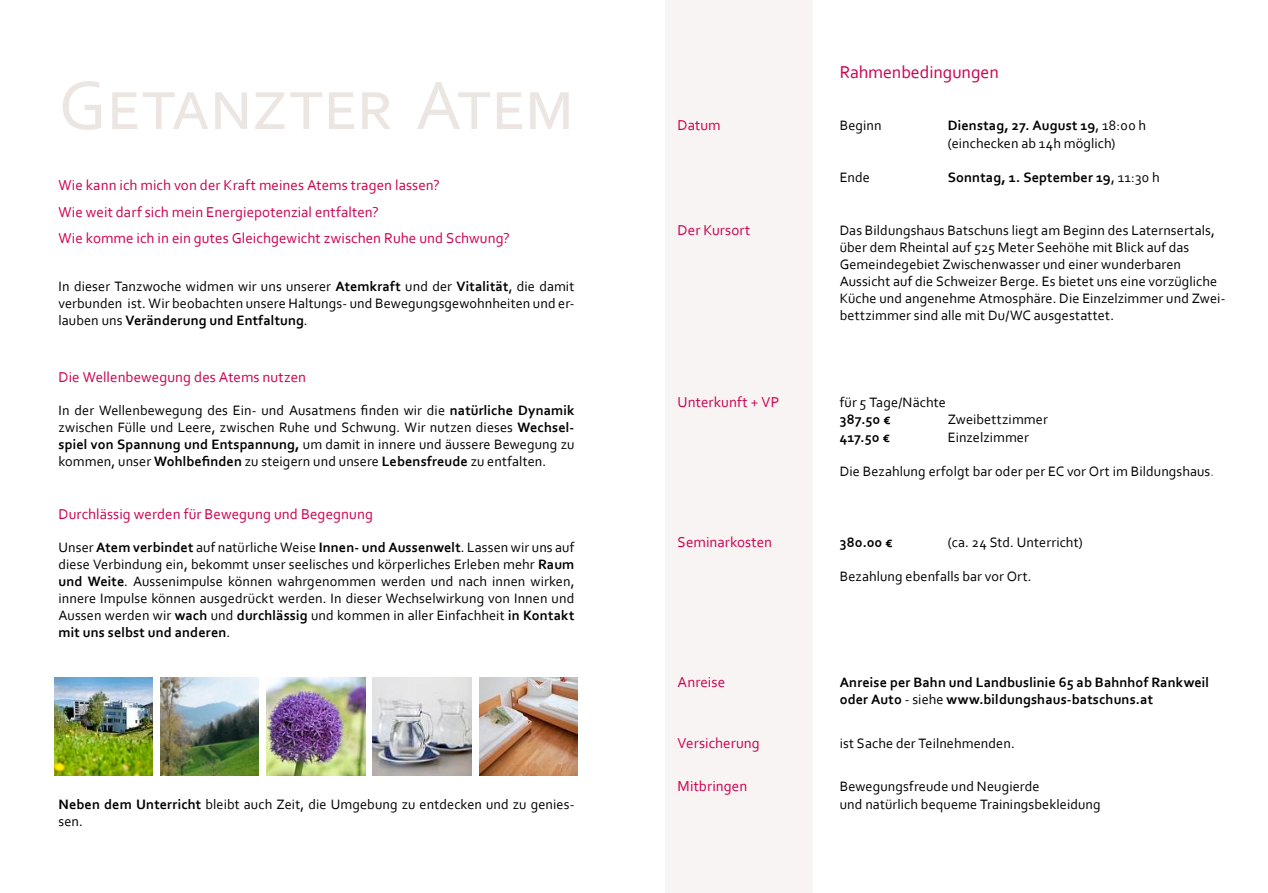
<style>
.page{position:relative;width:1268px;height:893px;background:#fff}
.page>*{position:absolute;margin:0;border:0;box-sizing:border-box;transform-origin:0 0}
.t1{font:72px "Corbel";letter-spacing:.065em;color:#ece6e3}
.t2{font:18px "Corbel";letter-spacing:-.005em;color:#cd0050}
.t3{font:15px/26.5px "Corbel";letter-spacing:.005em;color:#cd0050}
.t4{font:14.25px/17.1px "Corbel";letter-spacing:.005em;color:#000}
.t5{font:700 14.25px/17.1px "Corbel";letter-spacing:.01em;color:#000}
.s1{font-weight:700}
.s2{font-weight:400}
.s3{color:#009fab}
</style>
<div class="page">
<div style="left:665px;top:0;width:147px;height:893px;background:#f5f2f1"></div>
<img style="left:267px;top:677px;width:98px;height:98px">
<img style="left:54px;top:677px;width:99px;height:98px">
<img style="left:373px;top:677px;width:98px;height:98px">
<img style="left:479px;top:677px;width:98px;height:98px">
<img style="left:160px;top:677px;width:99px;height:98px">
<h1 class="t1" style="left:58px;top:60px;width:517px">Getanzter Atem</h1>
<p class="t3" style="left:58px;top:172px;width:453px">Wie kann ich mich von der Kraft meines Atems tragen lassen?<br>Wie weit darf sich mein Energiepotenzial entfalten?<br>Wie komme ich in ein gutes Gleichgewicht zwischen Ruhe und Schwung?</p>
<p class="t4" style="left:58px;top:277px;width:517px;text-align:justify">In dieser Tanzwoche widmen wir uns unserer <span class="s1">Atemkraft</span> und der <span class="s1">Vitalität</span>, die damit verbunden ist. Wir beobachten unsere Haltungs- und Bewegungsgewohnheiten und er&shy;lauben uns <span class="s1">Veränderung und Entfaltung</span>.</p>
<p class="t3" style="left:58px;top:363px;width:249px">Die Wellenbewegung des Atems nutzen</p>
<p class="t4" style="left:58px;top:401px;width:517px;text-align:justify">In der Wellenbewegung des Ein- und Ausatmens finden wir die <span class="s1">natürliche Dynamik </span>zwischen Fülle und Leere, zwischen Ruhe und Schwung. Wir nutzen dieses <span class="s1">Wechsel&shy;spiel von Spannung und Entspannung,</span> um damit in innere und äussere Bewegung zu kommen, unser <span class="s1">Wohlbefinden</span> zu steigern und unsere <span class="s1">Lebensfreude</span> zu entfalten.</p>
<p class="t3" style="left:58px;top:500px;width:316px">Durchlässig werden für Bewegung und Begegnung</p>
<p class="t4" style="left:58px;top:538px;width:517px;text-align:justify">Unser <span class="s1">Atem verbindet</span> auf natürliche Weise <span class="s1">Innen- und Aussenwelt</span>. Lassen wir uns auf diese Verbindung ein, bekommt unser seelisches und körperliches Erleben mehr <span class="s1">Raum und Weite</span>. Aussenimpulse können wahrgenommen werden und nach innen wirken, innere Impulse können ausgedrückt werden. In dieser Wechselwirkung von Innen und Aussen werden wir <span class="s1">wach</span> und <span class="s1">durchlässig</span> und kommen in aller Einfachheit <span class="s1">in Kontakt mit uns selbst und anderen</span>.</p>
<p class="t4" style="left:58px;top:796px;width:517px"><span class="s1">Neben dem Unterricht</span> bleibt auch Zeit, die Umgebung zu entdecken und zu genies&shy;sen.</p>
<p class="t2" style="left:839px;top:61px;width:161px">Rahmenbedingungen</p>
<p class="t3" style="left:677px;top:112px;width:45px">Datum</p>
<p class="t4" style="left:839px;top:117px;width:43px">Beginn</p>
<p class="t4" style="left:947px;top:117px;width:200px"><span class="s1">Dienstag, 27. August 19</span>, 18:00 h (einchecken ab 14h möglich)</p>
<p class="t4" style="left:839px;top:168px;width:32px">Ende</p>
<p class="t5" style="left:947px;top:168px;width:213px">Sonntag, 1. September 19<span class="s2">, 11:30 h</span></p>
<p class="t3" style="left:677px;top:216px;width:74px">Der Kursort</p>
<p class="t4" style="left:839px;top:221px;width:387px">Das Bildungshaus Batschuns liegt am Beginn des Laternsertals, über dem Rheintal auf 525 Meter Seehöhe mit Blick auf das Gemeindegebiet Zwischenwasser und einer wunderbaren Aussicht auf die Schweizer Berge. Es bietet uns eine vorzügliche Küche und angenehme Atmosphäre. Die Einzelzimmer und Zwei&shy;bettzimmer sind alle mit Du/WC ausgestattet.</p>
<p class="t3" style="left:677px;top:389px;width:103px">Unterkunft + VP</p>
<p class="t4" style="left:839px;top:394px;width:108px">für 5 Tage/Nächte</p>
<p class="t5" style="left:839px;top:411px;width:52px">387.50 €</p>
<p class="t4" style="left:947px;top:411px;width:101px">Zweibettzimmer</p>
<p class="t5" style="left:839px;top:428px;width:52px">417.50 €</p>
<p class="t4" style="left:947px;top:428px;width:83px">Einzelzimmer</p>
<p class="t4" style="left:839px;top:462px;width:376px">Die Bezahlung erfolgt bar oder per EC vor Ort im Bildungshaus<span class="s3">.</span></p>
<p class="t3" style="left:677px;top:528px;width:96px">Seminarkosten</p>
<p class="t5" style="left:839px;top:533px;width:54px">380.00 €</p>
<p class="t4" style="left:947px;top:533px;width:137px">(ca. 24 Std. Unterricht)</p>
<p class="t4" style="left:839px;top:567px;width:193px">Bezahlung ebenfalls bar vor Ort.</p>
<p class="t3" style="left:677px;top:669px;width:49px">Anreise</p>
<p class="t5" style="left:839px;top:674px;width:371px">Anreise per Bahn und Landbuslinie 65 ab Bahnhof Rankweil oder Auto <span class="s2">- siehe</span> www.bildungshaus-batschuns.at</p>
<p class="t3" style="left:677px;top:729px;width:84px">Versicherung</p>
<p class="t4" style="left:839px;top:734px;width:176px">ist Sache der Teilnehmenden.</p>
<p class="t3" style="left:677px;top:773px;width:71px">Mitbringen</p>
<p class="t4" style="left:839px;top:778px;width:262px">Bewegungsfreude und Neugierde<br>und natürlich bequeme Trainingsbekleidung</p>
</div>
